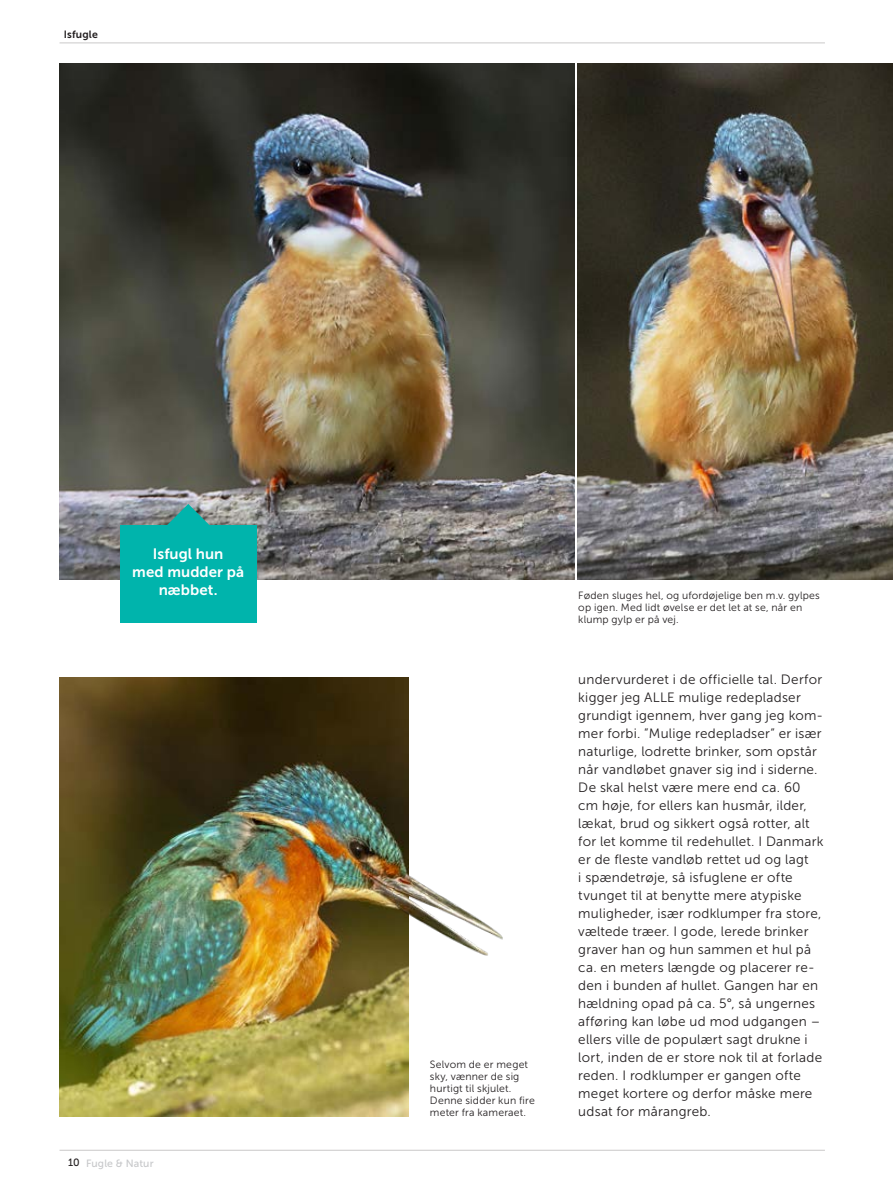
<style>
.page{position:relative;width:893px;height:1191px;background:#fff}
.page>*{position:absolute;margin:0;border:0;box-sizing:border-box;transform-origin:0 0}
.t1{font:15px/18px "Museo Sans 700";letter-spacing:.005em;color:#fff;text-align:center}
.t2{font:13.5px/18px "Museo Sans 300";letter-spacing:.02em;color:#231f20}
.t3{font:10.5px/12px "Museo Sans 300";letter-spacing:.02em;color:#231f20}
.t4{font:10.5px "Museo Sans 500";letter-spacing:.01em;color:#c7c8ca}
.t5{font:10.5px "Museo Sans 700";letter-spacing:.015em;color:#231f20}
.s1{color:#231f20}
</style>
<div class="page">
<hr style="left:60px;top:1149px;width:765px;height:1px;background:#231f20">
<hr style="left:60px;top:43px;width:765px;height:1px;background:#231f20">
<img style="left:60px;top:982px;width:348px;height:134px">
<img style="left:60px;top:64px;width:515px;height:515px">
<img style="left:577px;top:64px;width:316px;height:515px">
<svg style="left:143px;top:504px;width:90px;height:21px"></svg>
<div style="left:120px;top:525px;width:136px;height:98px;background:#00b4ac"></div>
<img style="left:60px;top:678px;width:443px;height:304px">
<p class="t5" style="left:64px;top:28px;width:36px">Isfugle</p>
<p class="t1" style="left:132px;top:544px;width:113px">Isfugl hun<br>med mudder på næbbet.</p>
<p class="t4" style="left:68px;top:1157px;width:87px"><span class="s1">10</span> Fugle &amp; Natur</p>
<p class="t3" style="left:430px;top:1058px;width:106px">Selvom de er meget sky, vænner de sig hurtigt til skjulet.<br>Denne sidder kun fire meter fra kameraet.</p>
<p class="t3" style="left:578px;top:590px;width:243px">Føden sluges hel, og ufordøjelige ben m.v. gylpes op igen. Med lidt øvelse er det let at se, når en klump gylp er på vej.</p>
<p class="t2" style="left:578px;top:670px;width:247px">undervurderet i de officielle tal. Derfor kigger jeg ALLE mulige redepladser grundigt igennem, hver gang jeg kom&shy;mer forbi. ”Mulige redepladser” er især naturlige, lodrette brinker, som opstår når vandløbet gnaver sig ind i siderne.<br>De skal helst være mere end ca. 60 cm høje, for ellers kan husmår, ilder, lækat, brud og sikkert også rotter, alt for let komme til redehullet. I Danmark er de fleste vandløb rettet ud og lagt<br>i spændetrøje, så isfuglene er ofte tvunget til at benytte mere atypiske muligheder, især rodklumper fra store, væltede træer. I gode, lerede brinker graver han og hun sammen et hul på ca. en meters længde og placerer re&shy;den i bunden af hullet. Gangen har en hældning opad på ca. 5°, så ungernes afføring kan løbe ud mod udgangen – ellers ville de populært sagt drukne i lort, inden de er store nok til at forlade reden. I rodklumper er gangen ofte meget kortere og derfor måske mere udsat for mårangreb.</p>
</div>
